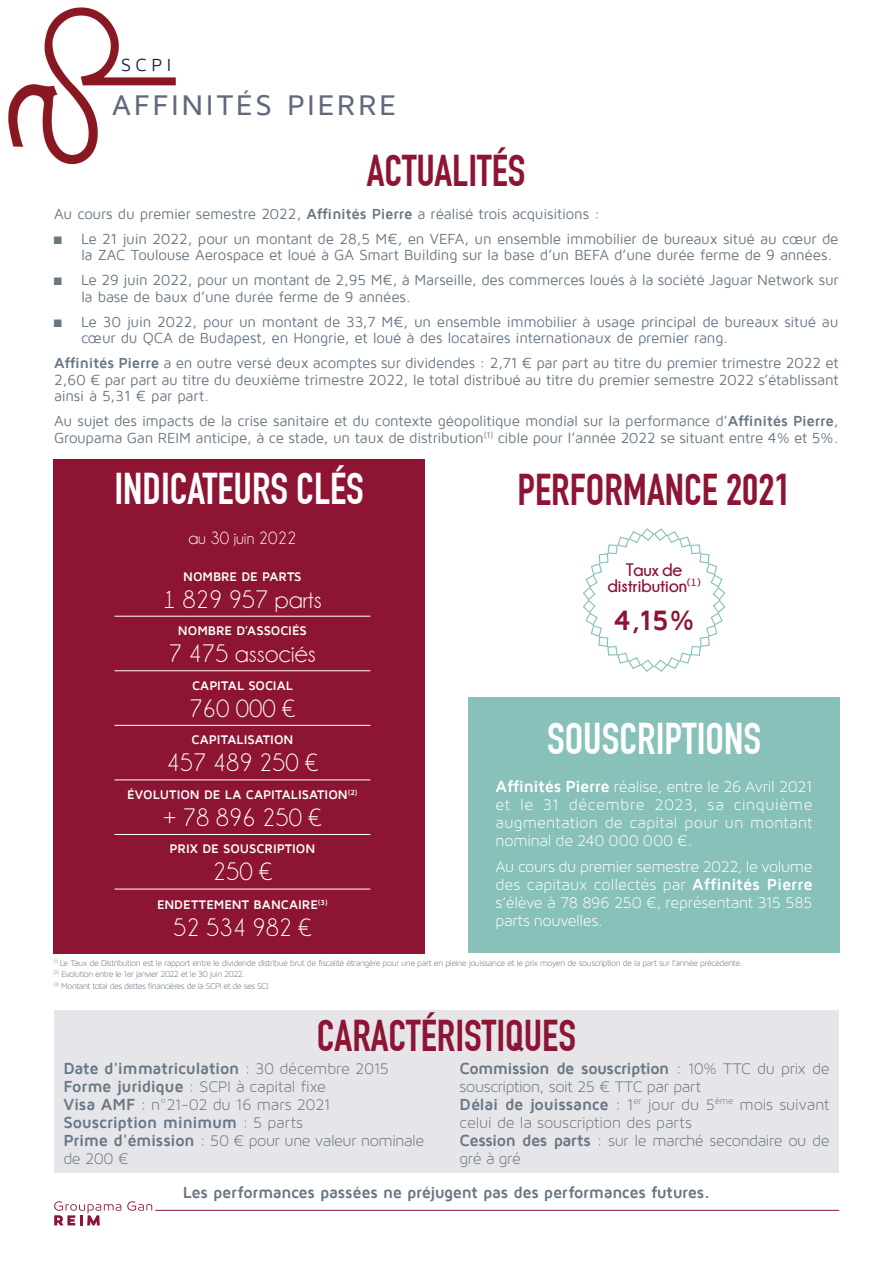
<style>
.page{position:relative;width:893px;height:1263px;background:#fff}
.page>*{position:absolute;margin:0;border:0;box-sizing:border-box;transform-origin:0 0}
.t1{font:700 43.5px "DIN Condensed";color:#8d1533}
.t2{font:700 43.5px "DIN Condensed";color:#fff}
.t3{font:500 29.25px "Maven Pro";letter-spacing:.09em;color:#62697d}
.t4{font:700 28.8px "Maven Pro";color:#8d1533}
.Champagne_Indicateur{font:25.5px "Champagne&Limousines";color:#fff}
.Plaquette_OPCI{font:700 18px/16.5px "Champagne&Limousines";letter-spacing:-.005em;color:#8d1533;text-align:center}
.t5{font:18px "Champagne&Limousines";color:#fff}
.t6{font:18px "Maven Pro";color:#121e47}
.t7{font:16.5px/18px "Maven Pro Light 300";letter-spacing:-.02em;color:#697784}
.Plaquette_OPCI-2{font:16.5px/18px "Maven Pro Light 300";letter-spacing:-.01em;color:#fff;text-align:justify}
.t8{font:700 16.5px "Maven Pro";letter-spacing:-.02em;color:#697784}
.t9{font:15px/16.5px "Maven Pro";letter-spacing:-.015em;color:#697784}
.Maven_Pro_BOLD_indic{font:700 12.9px "Maven Pro";letter-spacing:-.005em;color:#fff}
.t10{font:9px "Maven Pro Light 300";letter-spacing:-.05em;color:#697784}
.s1{font-weight:700}
.s2{font-family:"Maven Pro";font-weight:700}
.s3{font-family:"Maven Pro Light 300";font-weight:400}
</style>
<div class="page">
<img style="left:8px;top:7px;width:168px;height:158px">
<div style="left:101px;top:96px;width:298px;height:134px;background:#fff"></div>
<svg style="left:127px;top:1201px;width:25px;height:10px"></svg>
<svg style="left:54px;top:1201px;width:67px;height:24px"></svg>
<hr style="left:155px;top:1210px;width:684px;height:1px;background:#8d1533">
<div style="left:54px;top:459px;width:371px;height:494px;background:#8d1533"></div>
<hr style="left:114px;top:616px;width:256px;height:1px;background:#fff">
<hr style="left:114px;top:670px;width:256px;height:1px;background:#fff">
<hr style="left:114px;top:725px;width:256px;height:1px;background:#fff">
<hr style="left:114px;top:780px;width:256px;height:1px;background:#fff">
<hr style="left:114px;top:834px;width:256px;height:1px;background:#fff">
<hr style="left:114px;top:889px;width:256px;height:1px;background:#fff">
<div style="left:469px;top:697px;width:371px;height:256px;background:#87c1ba"></div>
<svg style="left:583px;top:528px;width:143px;height:144px"></svg>
<div style="left:54px;top:1010px;width:785px;height:163px;background:#e6e6ea"></div>
<p class="t6" style="left:121px;top:56px;width:52px">SCPI</p>
<h2 class="t3" style="left:112px;top:90px;width:286px">AFFINITÉS PIERRE</h2>
<p class="t1" style="left:367px;top:145px;width:160px">ACTUALITÉS</p>
<p class="t9" style="left:54px;top:206px;width:547px">Au cours du premier semestre 2022, <span class="s1">Affinités Pierre</span> a réalisé trois acquisitions :</p>
<p class="t9" style="left:54px;top:231px;width:9px">Ñ</p>
<p class="t9" style="left:81px;top:231px;width:759px">Le 21 juin 2022, pour un montant de 28,5 M€, en VEFA, un ensemble immobilier de bureaux situé au cœur de la ZAC Toulouse Aerospace et loué à GA Smart Building sur la base d’un BEFA d’une durée ferme de 9 années.</p>
<p class="t9" style="left:54px;top:272px;width:9px">Ñ</p>
<p class="t9" style="left:81px;top:272px;width:759px">Le 29 juin 2022, pour un montant de 2,95 M€, à Marseille, des commerces loués à la société Jaguar Network sur la base de baux d’une durée ferme de 9 années.</p>
<p class="t9" style="left:54px;top:314px;width:9px">Ñ</p>
<p class="t9" style="left:81px;top:314px;width:759px">Le 30 juin 2022, pour un montant de 33,7 M€, un ensemble immobilier à usage principal de bureaux situé au cœur du QCA de Budapest, en Hongrie, et loué à des locataires internationaux de premier rang.</p>
<p class="t9" style="left:54px;top:355px;width:786px;text-align:justify"><span class="s1">Affinités Pierre</span> a en outre versé deux acomptes sur dividendes : 2,71 € par part au titre du premier trimestre 2022 et 2,60 € par part au titre du deuxième trimestre 2022, le total distribué au titre du premier semestre 2022 s’établissant ainsi à 5,31 € par part.</p>
<p class="t9" style="left:54px;top:413px;width:786px">Au sujet des impacts de la crise sanitaire et du contexte géopolitique mondial sur la performance d’<span class="s1">Affinités Pierre</span>,<br>Groupama Gan REIM anticipe, à ce stade, un taux de distribution<sup>(1)</sup> cible pour l’année 2022 se situant entre 4% et 5%.</p>
<p class="t2" style="left:114px;top:463px;width:251px">INDICATEURS CLÉS</p>
<p class="t5" style="left:188px;top:529px;width:110px">au 30 juin 2022</p>
<p class="Maven_Pro_BOLD_indic" style="left:183px;top:569px;width:120px">NOMBRE DE PARTS</p>
<p class="Champagne_Indicateur" style="left:163px;top:586px;width:161px">1 829 957 parts</p>
<p class="Maven_Pro_BOLD_indic" style="left:178px;top:624px;width:131px">NOMBRE D’ASSOCIÉS</p>
<p class="Champagne_Indicateur" style="left:169px;top:641px;width:148px">7 475 associés</p>
<p class="Maven_Pro_BOLD_indic" style="left:192px;top:678px;width:102px">CAPITAL SOCIAL</p>
<p class="Champagne_Indicateur" style="left:190px;top:695px;width:107px">760 000 €</p>
<p class="Maven_Pro_BOLD_indic" style="left:191px;top:733px;width:103px">CAPITALISATION</p>
<p class="Champagne_Indicateur" style="left:166px;top:750px;width:153px">457 489 250 €</p>
<p class="Maven_Pro_BOLD_indic" style="left:127px;top:788px;width:232px">ÉVOLUTION DE LA CAPITALISATION<sup>(2)</sup></p>
<p class="Champagne_Indicateur" style="left:163px;top:804px;width:160px">+ 78 896 250 €</p>
<p class="Maven_Pro_BOLD_indic" style="left:170px;top:842px;width:147px">PRIX DE SOUSCRIPTION</p>
<p class="Champagne_Indicateur" style="left:213px;top:859px;width:61px">250 €</p>
<p class="Maven_Pro_BOLD_indic" style="left:157px;top:898px;width:172px">ENDETTEMENT BANCAIRE<sup>(3)</sup></p>
<p class="Champagne_Indicateur" style="left:173px;top:915px;width:140px">52 534 982 €</p>
<p class="t1" style="left:517px;top:464px;width:275px">PERFORMANCE 2021</p>
<p class="Plaquette_OPCI" style="left:608px;top:561px;width:94px">Taux de distribution<sup>(1)</sup></p>
<p class="t4" style="left:614px;top:605px;width:82px">4,15%</p>
<p class="t2" style="left:547px;top:713px;width:216px">SOUSCRIPTIONS</p>
<p class="Plaquette_OPCI-2" style="left:496px;top:777px;width:319px"><span class="s2">Affinités Pierre</span> réalise, entre le 26 Avril 2021 et le 31 décembre 2023, sa cinquième augmentation de capital pour un montant nominal de 240 000 000 €.</p>
<p class="Plaquette_OPCI-2" style="left:496px;top:857px;width:319px">Au cours du premier semestre 2022, le volume des capitaux collectés par <span class="s2">Affinités Pierre </span>s’élève à 78 896 250 €, représentant 315 585 parts nouvelles.</p>
<p class="t10" style="left:54px;top:958px;width:690px"><sup>(1)</sup> Le Taux de Distribution est le rapport entre le dividende distribué brut de fiscalité étrangère pour une part en pleine jouissance et le prix moyen de souscription de la part sur l’année précédente.</p>
<p class="t10" style="left:54px;top:969px;width:192px"><sup>(2)</sup> Evolution entre le 1er janvier 2022 et le 30 juin 2022.</p>
<p class="t10" style="left:54px;top:981px;width:218px"><sup>(3)</sup> Montant total des dettes financières de la SCPI et de ses SCI.</p>
<p class="t1" style="left:317px;top:1010px;width:261px">CARACTÉRISTIQUES</p>
<p class="t8" style="left:63px;top:1059px;width:327px">Date d'immatriculation <span class="s3">: 30 décembre 2015</span></p>
<p class="t7" style="left:63px;top:1077px;width:264px"><span class="s2">Forme juridique</span> : SCPI à capital fixe</p>
<p class="t7" style="left:63px;top:1095px;width:269px"><span class="s2">Visa AMF</span> : n°21-02 du 16 mars 2021</p>
<p class="t8" style="left:63px;top:1113px;width:241px">Souscription minimum <span class="s3">: 5 parts</span></p>
<p class="t7" style="left:63px;top:1131px;width:362px"><span class="s2">Prime d'émission</span> : 50 € pour une valeur nominale de 200 €</p>
<p class="t7" style="left:460px;top:1059px;width:371px"><span class="s2">Commission de souscription</span> : 10% TTC du prix de souscription, soit 25 € TTC par part</p>
<p class="t7" style="left:460px;top:1095px;width:371px"><span class="s2">Délai de jouissance</span> : 1<sup>er</sup> jour du 5<sup>ème</sup> mois suivant celui de la souscription des parts</p>
<p class="t7" style="left:460px;top:1131px;width:371px"><span class="s2">Cession des parts</span> : sur le marché secondaire ou de gré à gré</p>
<p class="t8" style="left:183px;top:1183px;width:529px">Les performances passées ne préjugent pas des performances futures.</p>
</div>
